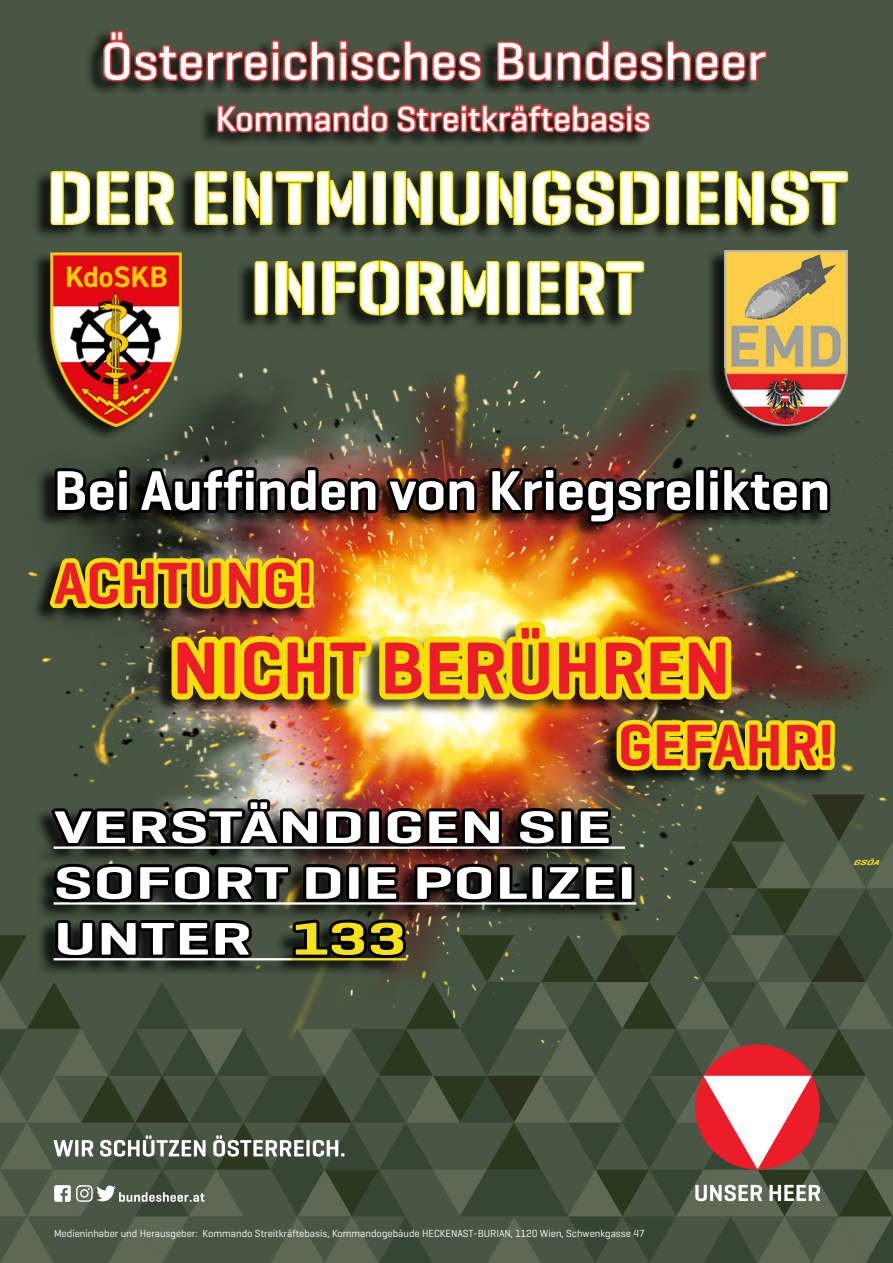
<style>
.page{position:relative;width:893px;height:1263px;background:#485643}
.page>*{position:absolute;margin:0;border:0;box-sizing:border-box;transform-origin:0 0}
.t1{font:600 75px/90px "Geogrotesque Stencil C";color:#fff;text-align:center}
.t2{font:600 75px "Geogrotesque W01";color:#ec1c29}
.t3{font:600 60px "Geogrotesque W01";color:#ec1c29}
.t4{font:600 57px "Geogrotesque W01";color:#fff}
.t5{font:500 54px "Geogrotesque W01";color:#fff}
.t6{font:600 46.5px/55.8px "Geogrotesque W01";color:#fff;scale:1.5 1}
.t7{font:500 36px "Geogrotesque W01";color:#fff}
.t8{font:10.5px "Geogrotesque";color:#fff}
.t9{font:italic 600 7.5px "Geogrotesque W01";color:#fee21a;scale:1.5 1}
.s1{color:#f6e216}
</style>
<div class="page">
<img style="left:40px;top:331px;width:142px;height:22px">
<img style="left:724px;top:250px;width:124px;height:103px">
<div style="left:32px;top:170px;width:814px;height:161px;background:#000;opacity:.75"></div>
<svg style="left:49px;top:30px;width:800px;height:197px"></svg>
<div style="left:255px;top:261px;width:13px;height:54px;border:3px solid #fced10;border-radius:2px"></div>
<svg style="left:274px;top:255px;width:227px;height:62px"></svg>
<div style="left:507px;top:261px;width:13px;height:54px;border:3px solid #fced10;border-radius:2px"></div>
<svg style="left:526px;top:260px;width:120px;height:57px"></svg>
<img style="left:0;top:359px;width:893px;height:904px">
<h3 class="t5" style="left:101px;top:31px;width:667px">Österreichisches Bundesheer</h3>
<h3 class="t7" style="left:216px;top:99px;width:436px">Kommando Streitkräftebasis</h3>
<h1 class="t1" style="left:47px;top:152px;width:802px">DER ENTMINUNGSDIENST<br>INFORMIERT</h1>
<h3 class="t4" style="left:54px;top:459px;width:778px">Bei Auffinden von Kriegsrelikten</h3>
<h2 class="t3" style="left:54px;top:550px;width:261px">ACHTUNG!</h2>
<h1 class="t2" style="left:172px;top:626px;width:560px">NICHT BERÜHREN</h1>
<h2 class="t3" style="left:617px;top:712px;width:218px">GEFAHR!</h2>
<h3 class="t6" style="left:54px;top:799px;width:390px">VERSTÄNDIGEN SIE<br>SOFORT DIE POLIZEI<br>UNTER <span class="s1">133</span></h3>
<p class="t9" style="left:853px;top:858px;width:22px">GSÖA</p>
<p class="t8" style="left:54px;top:1227px;width:592px">Medieninhaber und Herausgeber: Kommando Streitkräftebasis, Kommandogebäude HECKENAST-BURIAN, 1120 Wien, Schwenkgasse 47</p>
</div>
